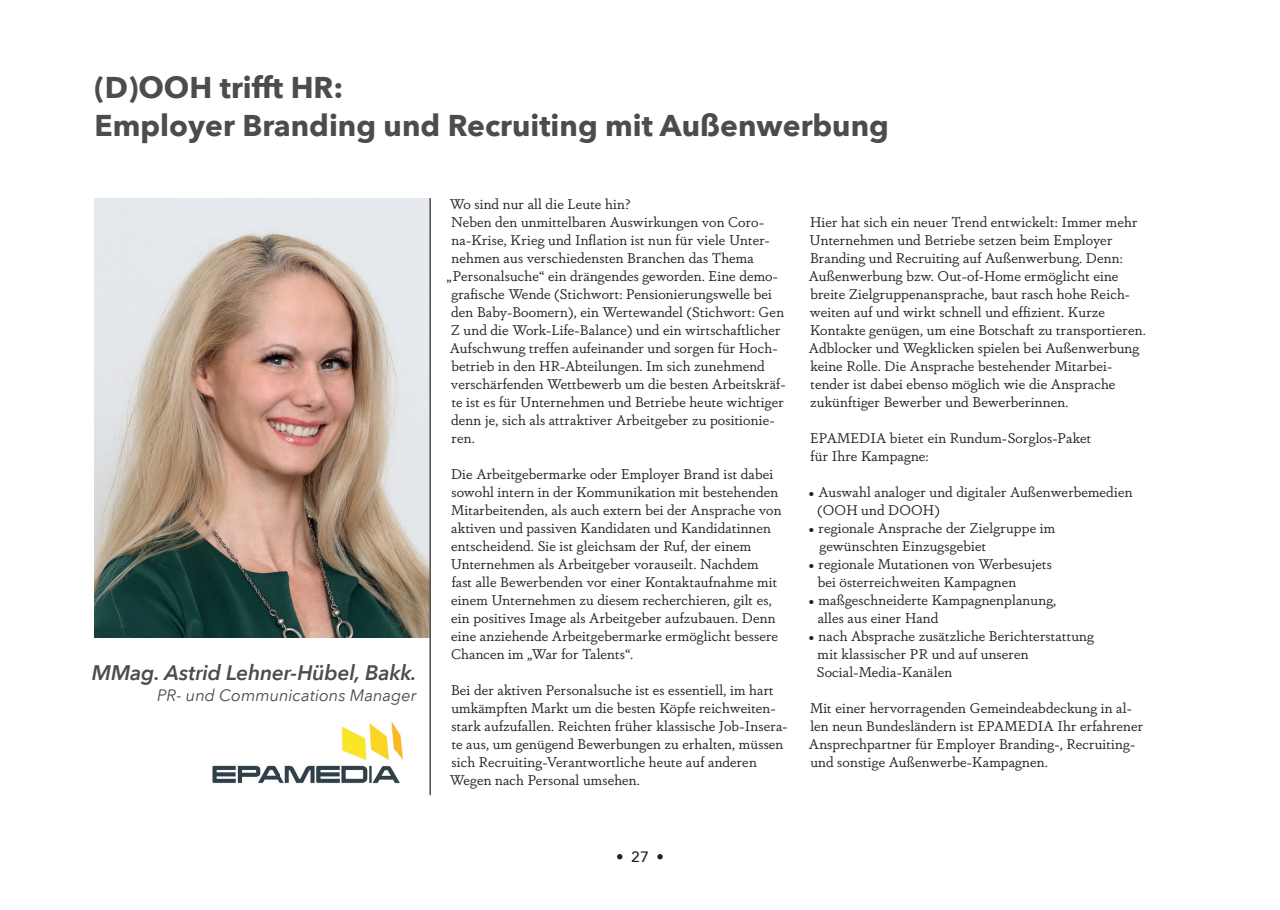
<style>
.page{position:relative;width:1280px;height:910px;background:#fff}
.page>*{position:absolute;margin:0;border:0;box-sizing:border-box;transform-origin:0 0}
.t1{font:700 30px/37.5px "Avenir Next";color:#4b4c4d}
.t2{font:italic 600 21px "Avenir Next";letter-spacing:-.01em;color:#4b4c4d}
.t3{font:italic 16.5px "Avenir Next";letter-spacing:-.005em;color:#4b4c4d}
.t4{font:500 15px "Avenir Next";color:#231f20}
.t5{font:13.95px/18px "Dapifer";letter-spacing:.01em;color:#231f20}
</style>
<div class="page">
<img style="left:94px;top:204px;width:335px;height:433px">
<hr style="left:429px;top:198px;width:2px;height:597px;background:#4b4c4d">
<img style="left:212px;top:721px;width:191px;height:63px">
<h1 class="t1" style="left:95px;top:68px;width:796px">(D)OOH trifft HR:<br>Employer Branding und Recruiting mit Außenwerbung</h1>
<h2 class="t2" style="left:92px;top:655px;width:326px">MMag. Astrid Lehner-Hübel, Bakk.</h2>
<p class="t3" style="left:157px;top:681px;width:261px">PR- und Communications Manager</p>
<p class="t5" style="left:450px;top:194px;width:182px">Wo sind nur all die Leute hin?</p>
<p class="t5" style="left:451px;top:212px;width:315px">Neben den unmittelbaren Auswirkungen von Coro-</p>
<p class="t5" style="left:452px;top:230px;width:319px">na-Krise, Krieg und Inflation ist nun für viele Unter-</p>
<p class="t5" style="left:452px;top:248px;width:304px">nehmen aus verschiedensten Branchen das Thema</p>
<p class="t5" style="left:447px;top:266px;width:333px">„Personalsuche“ ein drängendes geworden. Eine demo-</p>
<p class="t5" style="left:451px;top:284px;width:322px">grafische Wende (Stichwort: Pensionierungswelle bei</p>
<p class="t5" style="left:451px;top:302px;width:334px">den Baby-Boomern), ein Wertewandel (Stichwort: Gen</p>
<p class="t5" style="left:451px;top:320px;width:331px">Z und die Work-Life-Balance) und ein wirtschaftlicher</p>
<p class="t5" style="left:450px;top:338px;width:329px">Aufschwung treffen aufeinander und sorgen für Hoch-</p>
<p class="t5" style="left:452px;top:356px;width:315px">betrieb in den HR-Abteilungen. Im sich zunehmend</p>
<p class="t5" style="left:451px;top:374px;width:336px">verschärfenden Wettbewerb um die besten Arbeitskräf-</p>
<p class="t5" style="left:452px;top:392px;width:334px">te ist es für Unternehmen und Betriebe heute wichtiger</p>
<p class="t5" style="left:451px;top:410px;width:325px">denn je, sich als attraktiver Arbeitgeber zu positionie-</p>
<p class="t5" style="left:452px;top:428px;width:25px">ren.</p>
<p class="t5" style="left:451px;top:464px;width:332px">Die Arbeitgebermarke oder Employer Brand ist dabei sowohl intern in der Kommunikation mit bestehenden Mitarbeitenden, als auch extern bei der Ansprache von aktiven und passiven Kandidaten und Kandidatinnen entscheidend. Sie ist gleichsam der Ruf, der einem Unternehmen als Arbeitgeber vorauseilt. Nachdem fast alle Bewerbenden vor einer Kontaktaufnahme mit einem Unternehmen zu diesem recherchieren, gilt es, ein positives Image als Arbeitgeber aufzubauen. Denn eine anziehende Arbeitgebermarke ermöglicht bessere Chancen im „War for Talents“.</p>
<p class="t5" style="left:450px;top:680px;width:339px">Bei der aktiven Personalsuche ist es essentiell, im hart umkämpften Markt um die besten Köpfe reichweiten&shy;stark aufzufallen. Reichten früher klassische Job-Insera&shy;te aus, um genügend Bewerbungen zu erhalten, müssen sich Recruiting-Verantwortliche heute auf anderen Wegen nach Personal umsehen.</p>
<p class="t5" style="left:809px;top:212px;width:338px">Hier hat sich ein neuer Trend entwickelt: Immer mehr Unternehmen und Betriebe setzen beim Employer Branding und Recruiting auf Außenwerbung. Denn:<br>Außenwerbung bzw. Out-of-Home ermöglicht eine breite Zielgruppenansprache, baut rasch hohe Reich&shy;weiten auf und wirkt schnell und effizient. Kurze Kontakte genügen, um eine Botschaft zu transportieren.<br>Adblocker und Wegklicken spielen bei Außenwerbung keine Rolle. Die Ansprache bestehender Mitarbei&shy;tender ist dabei ebenso möglich wie die Ansprache zukünftiger Bewerber und Bewerberinnen.</p>
<p class="t5" style="left:810px;top:428px;width:283px">EPAMEDIA bietet ein Rundum-Sorglos-Paket für Ihre Kampagne:</p>
<p class="t5" style="left:817px;top:482px;width:317px;text-indent:-9px">• Auswahl analoger und digitaler Außenwerbemedien (OOH und DOOH)</p>
<p class="t5" style="left:819px;top:518px;width:237px;text-indent:-12px">• regionale Ansprache der Zielgruppe im gewünschten Einzugsgebiet</p>
<p class="t5" style="left:818px;top:554px;width:236px;text-indent:-10px">• regionale Mutationen von Werbesujets bei österreichweiten Kampagnen</p>
<p class="t5" style="left:818px;top:590px;width:240px;text-indent:-10px">• maßgeschneiderte Kampagnenplanung, alles aus einer Hand</p>
<p class="t5" style="left:817px;top:626px;width:279px;text-indent:-9px">• nach Absprache zusätzliche Berichterstattung mit klassischer PR und auf unseren<br>Social-Media-Kanälen</p>
<p class="t5" style="left:809px;top:698px;width:336px">Mit einer hervorragenden Gemeindeabdeckung in al&shy;len neun Bundesländern ist EPAMEDIA Ihr erfahrener Ansprechpartner für Employer Branding-, Recruiting&shy;und sonstige Außenwerbe-Kampagnen.</p>
<p class="t4" style="left:616px;top:844px;width:49px">• 27 •</p>
</div>
